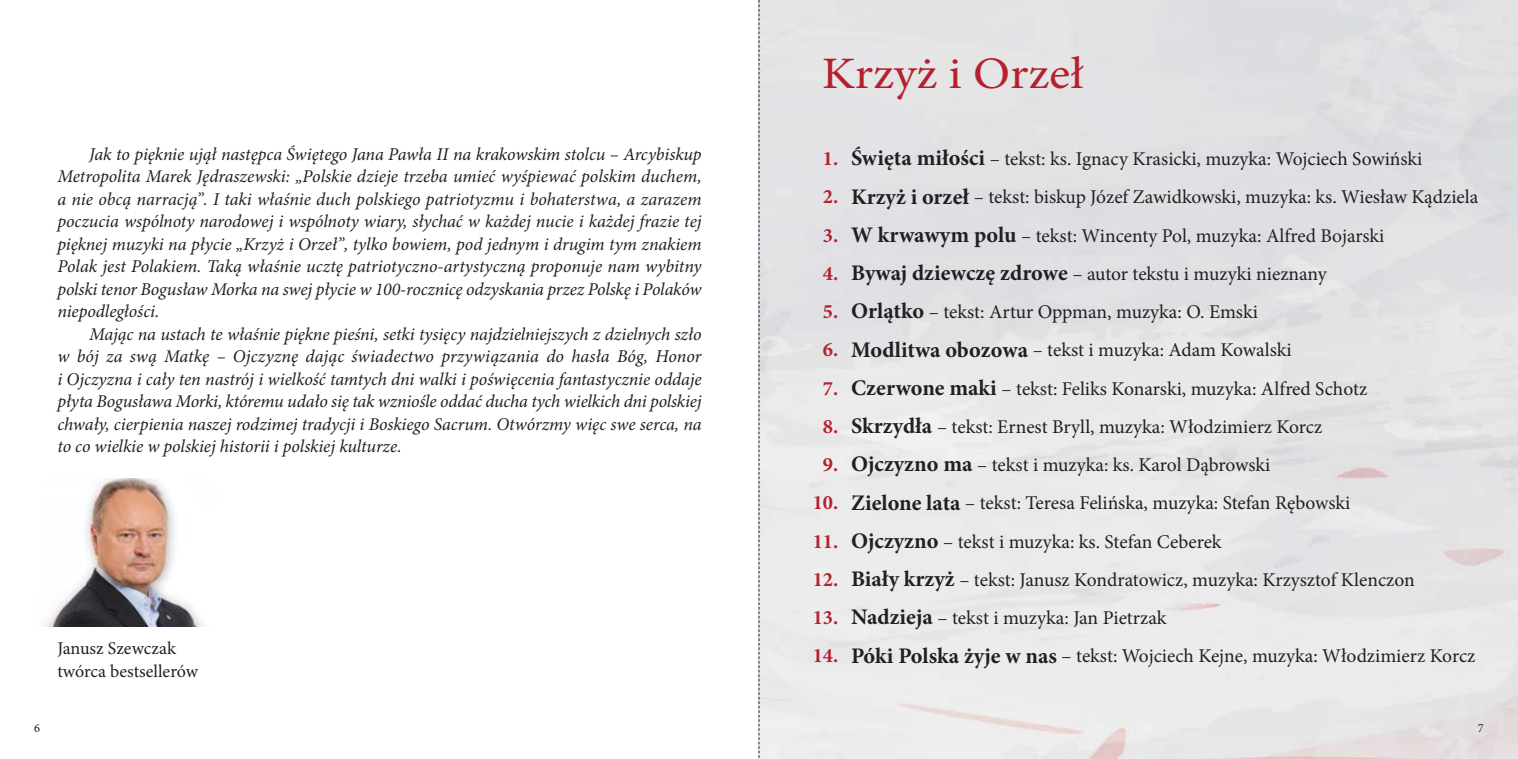
<style>
.page{position:relative;width:1518px;height:759px;background:#fff}
.page>*{position:absolute;margin:0;border:0;box-sizing:border-box;transform-origin:0 0}
.t1{font:45px "Minion Pro";color:#b6202e;scale:1.1 1}
.t2{font:19.57px "Minion Pro";color:#231f20}
.t3{font:italic 18px/22.5px "Minion Pro";letter-spacing:-.01em;color:#231f20;text-align:justify}
.t4{font:18px/22.5px "Minion Pro";color:#231f20}
.t5{font:12.38px "Minion Pro";color:#231f20}
.s1{font-weight:700;font-size:20.47px;color:#b6202e}
.s2{font-weight:700;font-size:22.28px}
</style>
<div class="page">
<svg style="left:759px;top:0;width:1px;height:759px"></svg>
<img style="left:44px;top:479px;width:159px;height:148px">
<p class="t3" style="left:57px;top:145px;width:646px;text-indent:32px">Jak to pięknie ujął następca Świętego Jana Pawła II na krakowskim stolcu – Arcybiskup Metropolita Marek Jędraszewski: „Polskie dzieje trzeba umieć wyśpiewać polskim duchem, a nie obcą narracją”. I taki właśnie duch polskiego patriotyzmu i bohaterstwa, a zarazem poczucia wspólnoty narodowej i wspólnoty wiary, słychać w każdej nucie i każdej frazie tej pięknej muzyki na płycie „Krzyż i Orzeł”, tylko bowiem, pod jednym i drugim tym znakiem Polak jest Polakiem. Taką właśnie ucztę patriotyczno-artystyczną proponuje nam wybitny polski tenor Bogusław Morka na swej płycie w 100-rocznicę odzyskania przez Polskę i Polaków niepodległości.</p>
<p class="t3" style="left:57px;top:325px;width:646px;text-indent:32px">Mając na ustach te właśnie piękne pieśni, setki tysięcy najdzielniejszych z dzielnych szło w bój za swą Matkę – Ojczyznę dając świadectwo przywiązania do hasła Bóg, Honor i Ojczyzna i cały ten nastrój i wielkość tamtych dni walki i poświęcenia fantastycznie oddaje płyta Bogusława Morki, któremu udało się tak wzniośle oddać ducha tych wielkich dni polskiej chwały, cierpienia naszej rodzimej tradycji i Boskiego Sacrum. Otwórzmy więc swe serca, na to co wielkie w polskiej historii i polskiej kulturze.</p>
<p class="t4" style="left:57px;top:639px;width:142px">Janusz Szewczak twórca bestsellerów</p>
<h1 class="t1" style="left:822px;top:56px;width:240px">Krzyż i Orzeł</h1>
<p class="t2" style="left:823px;top:151px;width:601px"><span class="s1">1.</span> <span class="s2">Święta miłości</span> – tekst: ks. Ignacy Krasicki, muzyka: Wojciech Sowiński</p>
<p class="t2" style="left:823px;top:189px;width:657px"><span class="s1">2.</span> <span class="s2">Krzyż i orzeł</span> – tekst: biskup Józef Zawidkowski, muzyka: ks. Wiesław Kądziela</p>
<p class="t2" style="left:823px;top:228px;width:563px"><span class="s1">3.</span> <span class="s2">W krwawym polu</span> – tekst: Wincenty Pol, muzyka: Alfred Bojarski</p>
<p class="t2" style="left:823px;top:266px;width:505px"><span class="s1">4.</span> <span class="s2">Bywaj dziewczę zdrowe</span> – autor tekstu i muzyki nieznany</p>
<p class="t2" style="left:823px;top:304px;width:437px"><span class="s1">5.</span> <span class="s2">Orlątko</span> – tekst: Artur Oppman, muzyka: O. Emski</p>
<p class="t2" style="left:823px;top:342px;width:470px"><span class="s1">6.</span> <span class="s2">Modlitwa obozowa</span> – tekst i muzyka: Adam Kowalski</p>
<p class="t2" style="left:823px;top:381px;width:546px"><span class="s1">7.</span> <span class="s2">Czerwone maki</span> – tekst: Feliks Konarski, muzyka: Alfred Schotz</p>
<p class="t2" style="left:823px;top:419px;width:501px"><span class="s1">8.</span> <span class="s2">Skrzydła</span> – tekst: Ernest Bryll, muzyka: Włodzimierz Korcz</p>
<p class="t2" style="left:823px;top:457px;width:449px"><span class="s1">9.</span> <span class="s2">Ojczyzno ma</span> – tekst i muzyka: ks. Karol Dąbrowski</p>
<p class="t2" style="left:813px;top:495px;width:539px"><span class="s1">10.</span> <span class="s2">Zielone lata</span> – tekst: Teresa Felińska, muzyka: Stefan Rębowski</p>
<p class="t2" style="left:813px;top:534px;width:410px"><span class="s1">11.</span> <span class="s2">Ojczyzno</span> – tekst i muzyka: ks. Stefan Ceberek</p>
<p class="t2" style="left:813px;top:572px;width:604px"><span class="s1">12.</span> <span class="s2">Biały krzyż</span> – tekst: Janusz Kondratowicz, muzyka: Krzysztof Klenczon</p>
<p class="t2" style="left:813px;top:610px;width:355px"><span class="s1">13.</span> <span class="s2">Nadzieja</span> – tekst i muzyka: Jan Pietrzak</p>
<p class="t2" style="left:813px;top:648px;width:664px"><span class="s1">14.</span> <span class="s2">Póki Polska żyje w nas</span> – tekst: Wojciech Kejne, muzyka: Włodzimierz Korcz</p>
<p class="t5" style="left:34px;top:723px;width:7px">6</p>
<p class="t5" style="left:1478px;top:723px;width:7px">7</p>
</div>
